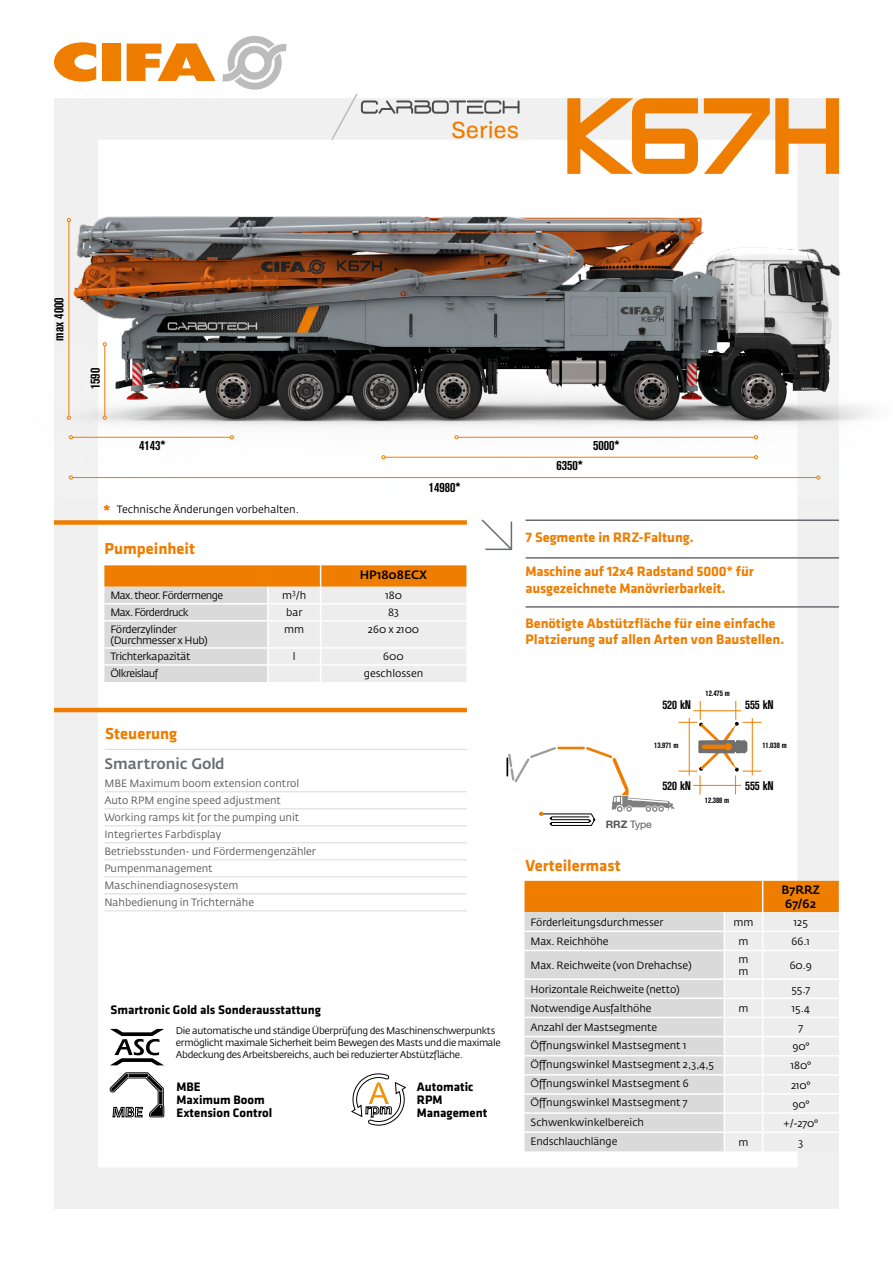
<style>
.page{position:relative;width:893px;height:1263px;background:#fff}
.page>*{position:absolute;margin:0;border:0;box-sizing:border-box;transform-origin:0 0}
.t1{font:111px "Zeroes One";color:#ef7d00;scale:.87 1}
.t2{font:22.5px "Tofino";color:#ef7d00}
.t3{font:700 16.5px "Klavika";color:#ef7d00}
.t4{font:500 15px "Fedra Sans Pro";color:#686c72}
.t5{font:700 14.25px/16.5px "Klavika";color:#ef7d00}
.t6{font:700 condensed 13.5px "Akzidenz Grotesk BQ";color:#000}
.t7{font:700 12.75px/12.8px "Klavika";color:#000}
.t8{font:700 condensed 12.45px "Akzidenz Grotesk BQ";color:#000}
.t9{font:500 12px/13.5px "Fedra Sans Pro";color:#000;text-align:center}
.t10{font:10.5px/12px "Fedra Sans Pro";letter-spacing:-.01em;color:#000}
.t11{font:10.5px/17px "Fedra Sans Pro";color:#575756}
.t12{font:10.5px/10.5px "Fedra Sans Pro";letter-spacing:-.03em;color:#000}
.t13{font:10.5px "Fedra Sans Pro";letter-spacing:-.05em;color:#000}
.t14{font:10.35px "Helvetica Neue LT Std";color:#575756}
.t15{font:9.75px/12px "Fedra Sans Pro";letter-spacing:-.03em;color:#000}
.t16{font:700 condensed 8.1px "Akzidenz Grotesk BQ";color:#000}
.s1{font-family:"Tofino";font-weight:700;font-size:16.5px;color:#ef7d00}
.s2{font-weight:700}
</style>
<div class="page">
<svg style="left:54px;top:499px;width:785px;height:710px"></svg>
<svg style="left:54px;top:42px;width:42px;height:33px"></svg>
<div style="left:102px;top:44px;width:19px;height:37px;background:#ef7d00"></div>
<svg style="left:127px;top:43px;width:86px;height:32px"></svg>
<svg style="left:223px;top:36px;width:64px;height:39px"></svg>
<div style="left:54px;top:520px;width:413px;height:5px;background:#ef7d00"></div>
<svg style="left:524px;top:881px;width:315px;height:270px;background:#e4d8ca"></svg>
<hr style="left:526px;top:606px;width:313px;height:2px;background:#686c72">
<hr style="left:526px;top:557px;width:313px;height:2px;background:#686c72">
<hr style="left:526px;top:519px;width:313px;height:2px;background:#686c72">
<svg style="left:480px;top:518px;width:33px;height:33px"></svg>
<hr style="left:54px;top:708px;width:413px;height:4px;background:#ef7d00">
<hr style="left:105px;top:749px;width:362px;height:1px;background:#dadada">
<svg style="left:104px;top:565px;width:362px;height:117px;background:#e7d3bc"></svg>
<hr style="left:104px;top:791px;width:363px;height:1px;background:#dadada">
<hr style="left:104px;top:808px;width:363px;height:1px;background:#dadada">
<hr style="left:104px;top:825px;width:363px;height:1px;background:#dadada">
<hr style="left:104px;top:842px;width:363px;height:1px;background:#dadada">
<hr style="left:104px;top:859px;width:363px;height:1px;background:#dadada">
<hr style="left:104px;top:876px;width:363px;height:1px;background:#dadada">
<hr style="left:104px;top:893px;width:363px;height:1px;background:#dadada">
<hr style="left:104px;top:910px;width:363px;height:1px;background:#dadada">
<svg style="left:351px;top:1072px;width:55px;height:54px"></svg>
<svg style="left:109px;top:1072px;width:55px;height:69px"></svg>
<svg style="left:110px;top:1029px;width:54px;height:36px"></svg>
<svg style="left:506px;top:701px;width:255px;height:125px"></svg>
<hr style="left:693px;top:785px;width:48px;height:1px;background:#ef7d00">
<img style="left:54px;top:75px;width:816px;height:424px">
<hr style="left:72px;top:477px;width:745px;height:1px;background:#ef7d00">
<svg style="left:69px;top:475px;width:4px;height:4px"></svg>
<svg style="left:816px;top:475px;width:4px;height:4px"></svg>
<hr style="left:458px;top:437px;width:296px;height:1px;background:#ef7d00">
<svg style="left:455px;top:435px;width:3px;height:4px"></svg>
<svg style="left:754px;top:435px;width:4px;height:4px"></svg>
<hr style="left:72px;top:437px;width:158px;height:1px;background:#ef7d00">
<svg style="left:69px;top:435px;width:4px;height:4px"></svg>
<svg style="left:230px;top:435px;width:4px;height:4px"></svg>
<hr style="left:385px;top:457px;width:369px;height:1px;background:#ef7d00">
<svg style="left:381px;top:455px;width:4px;height:4px"></svg>
<svg style="left:754px;top:455px;width:4px;height:4px"></svg>
<hr style="left:68px;top:222px;width:1px;height:194px;background:#ef7d00">
<svg style="left:67px;top:416px;width:4px;height:4px"></svg>
<svg style="left:67px;top:218px;width:4px;height:4px"></svg>
<hr style="left:104px;top:346px;width:1px;height:70px;background:#ef7d00">
<svg style="left:103px;top:416px;width:4px;height:4px"></svg>
<svg style="left:103px;top:342px;width:4px;height:4px"></svg>
<h2 class="t2" style="left:451px;top:113px;width:69px">Series</h2>
<h1 class="t1" style="left:563px;top:71px;width:325px">K67H</h1>
<p class="t6" style="left:51px;top:341px;width:45px;rotate:-90deg">max 4000</p>
<p class="t6" style="left:87px;top:389px;width:23px;rotate:-90deg">1590</p>
<p class="t6" style="left:139px;top:438px;width:28px">4143*</p>
<p class="t6" style="left:593px;top:438px;width:28px">5000*</p>
<p class="t6" style="left:556px;top:458px;width:28px">6350*</p>
<p class="t6" style="left:429px;top:480px;width:33px">14980*</p>
<p class="t10" style="left:103px;top:503px;width:197px"><span class="s1">*</span> Technische Änderungen vorbehalten.</p>
<h3 class="t3" style="left:104px;top:539px;width:92px">Pumpeinheit</h3>
<p class="t9" style="left:360px;top:568px;width:69px">HP1808ECX</p>
<p class="t13" style="left:110px;top:589px;width:114px">Max. theor. Fördermenge</p>
<p class="t10" style="left:282px;top:589px;width:26px">m<sup>3</sup>/h</p>
<p class="t10" style="left:385px;top:589px;width:18px">180</p>
<p class="t13" style="left:110px;top:606px;width:80px">Max. Förderdruck</p>
<p class="t10" style="left:286px;top:606px;width:18px">bar</p>
<p class="t10" style="left:388px;top:606px;width:13px">83</p>
<p class="t12" style="left:110px;top:624px;width:99px">Förderzylinder (Durchmesser x Hub)</p>
<p class="t10" style="left:284px;top:623px;width:22px">mm</p>
<p class="t10" style="left:368px;top:623px;width:53px">260 x 2100</p>
<p class="t12" style="left:110px;top:651px;width:82px">Trichterkapazität</p>
<p class="t10" style="left:293px;top:651px;width:4px">l</p>
<p class="t10" style="left:383px;top:651px;width:22px">600</p>
<p class="t13" style="left:110px;top:667px;width:50px">Ölkreislauf</p>
<p class="t10" style="left:364px;top:668px;width:61px">geschlossen</p>
<h3 class="t3" style="left:105px;top:724px;width:74px">Steuerung</h3>
<h3 class="t4" style="left:104px;top:755px;width:122px">Smartronic Gold</h3>
<p class="t11" style="left:104px;top:775px;width:213px">MBE Maximum boom extension control<br>Auto RPM engine speed adjustment<br>Working ramps kit for the pumping unit<br>Integriertes Farbdisplay<br>Betriebsstunden- und Fördermengenzähler<br>Pumpenmanagement<br>Maschinendiagnosesystem<br>Nahbedienung in Trichternähe</p>
<p class="t7" style="left:110px;top:1004px;width:212px">Smartronic Gold als Sonderausstattung</p>
<p class="t15" style="left:176px;top:1025px;width:326px">Die automatische und ständige Überprüfung des Maschinenschwerpunkts ermöglicht maximale Sicherheit beim Bewegen des Masts und die maximale<br>Abdeckung des Arbeitsbereichs, auch bei reduzierter Abstützfläche.</p>
<p class="t7" style="left:417px;top:1081px;width:72px">Automatic<br>RPM<br>Management</p>
<p class="t7" style="left:176px;top:1081px;width:97px">MBE<br>Maximum Boom<br>Extension Control</p>
<h3 class="t5" style="left:526px;top:529px;width:170px">7 Segmente in RRZ-Faltung.</h3>
<h3 class="t5" style="left:526px;top:563px;width:230px">Maschine auf 12x4 Radstand 5000* für ausgezeichnete Manövrierbarkeit.</h3>
<h3 class="t5" style="left:526px;top:615px;width:260px">Benötigte Abstützfläche für eine einfache<br>Platzierung auf allen Arten von Baustellen.</h3>
<p class="t8" style="left:662px;top:698px;width:30px">520 kN</p>
<p class="t16" style="left:705px;top:688px;width:26px">12.475 m</p>
<p class="t8" style="left:745px;top:698px;width:30px">555 kN</p>
<p class="t16" style="left:654px;top:740px;width:26px">13.971 m</p>
<p class="t16" style="left:762px;top:740px;width:26px">11.038 m</p>
<p class="t8" style="left:662px;top:779px;width:30px">520 kN</p>
<p class="t8" style="left:745px;top:779px;width:30px">555 kN</p>
<p class="t14" style="left:606px;top:818px;width:48px"><span class="s2">RRZ</span> Type</p>
<h3 class="t3" style="left:526px;top:856px;width:97px">Verteilermast</h3>
<p class="t16" style="left:705px;top:796px;width:26px">12.388 m</p>
<p class="t9" style="left:781px;top:883px;width:40px">B7RRZ<br>67/62</p>
<p class="t10" style="left:530px;top:916px;width:134px">Förderleitungsdurchmesser</p>
<p class="t10" style="left:733px;top:916px;width:22px">mm</p>
<p class="t10" style="left:793px;top:916px;width:16px">125</p>
<p class="t10" style="left:530px;top:935px;width:79px">Max. Reichhöhe</p>
<p class="t10" style="left:738px;top:935px;width:12px">m</p>
<p class="t10" style="left:792px;top:935px;width:20px">66.1</p>
<p class="t10" style="left:530px;top:959px;width:163px">Max. Reichweite (von Drehachse)</p>
<p class="t10" style="left:738px;top:953px;width:12px">m m</p>
<p class="t10" style="left:790px;top:959px;width:24px">60.9</p>
<p class="t10" style="left:530px;top:983px;width:151px">Horizontale Reichweite (netto)</p>
<p class="t10" style="left:791px;top:983px;width:20px">55.7</p>
<p class="t10" style="left:530px;top:1002px;width:123px">Notwendige Ausfalthöhe</p>
<p class="t10" style="left:738px;top:1002px;width:12px">m</p>
<p class="t10" style="left:791px;top:1002px;width:20px">15.4</p>
<p class="t10" style="left:530px;top:1021px;width:128px">Anzahl der Mastsegmente</p>
<p class="t10" style="left:798px;top:1021px;width:6px">7</p>
<p class="t10" style="left:530px;top:1039px;width:158px">Öffnungswinkel Mastsegment 1</p>
<p class="t10" style="left:792px;top:1040px;width:18px">90°</p>
<p class="t10" style="left:530px;top:1058px;width:185px">Öffnungswinkel Mastsegment 2,3,4,5</p>
<p class="t10" style="left:790px;top:1060px;width:22px">180°</p>
<p class="t10" style="left:530px;top:1077px;width:160px">Öffnungswinkel Mastsegment 6</p>
<p class="t10" style="left:791px;top:1079px;width:21px">210°</p>
<p class="t10" style="left:530px;top:1097px;width:158px">Öffnungswinkel Mastsegment 7</p>
<p class="t10" style="left:792px;top:1098px;width:18px">90°</p>
<p class="t10" style="left:530px;top:1116px;width:115px">Schwenkwinkelbereich</p>
<p class="t10" style="left:783px;top:1117px;width:36px">+/-270°</p>
<p class="t10" style="left:530px;top:1135px;width:88px">Endschlauchlänge</p>
<p class="t10" style="left:738px;top:1136px;width:12px">m</p>
<p class="t10" style="left:798px;top:1136px;width:7px">3</p>
</div>
